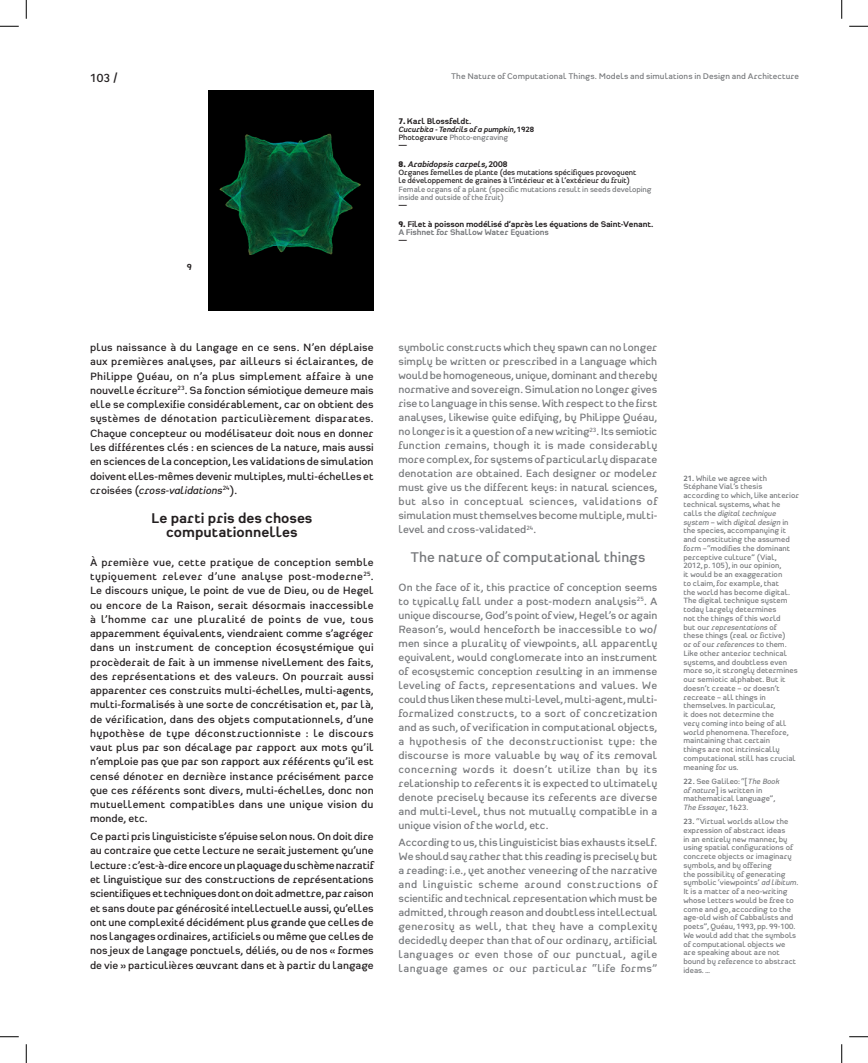
<style>
.page{position:relative;width:868px;height:1063px;background:#fff}
.page>*{position:absolute;margin:0;border:0;box-sizing:border-box;transform-origin:0 0}
.Sous-titre_essais{font:700 15px/14.2px "Heimat Sans";color:#231f20;text-align:center}
.Sous-titre_essais_UK{font:600 15px "Heimat Sans";color:#76787b}
.t1{font:600 12.5px "Heimat Sans";color:#231f20}
.t2{font:600 11.25px/14.2px "Heimat Sans";color:#231f20;text-align:justify}
.t3{font:600 11.25px/14px "Heimat Sans";letter-spacing:.005em;color:#76787b;text-align:justify}
.N__Images{font:700 9.38px "Heimat Sans";color:#231f20}
.Titre_Légendes{font:700 8.75px/8.1px "Heimat Sans";letter-spacing:-.01em;color:#231f20}
.Texte_essai_FR{font:600 8.75px "Heimat Sans";letter-spacing:.01em;color:#76787b}
.Titre_Légendes-2{font:italic 700 8.75px "Heimat Sans";color:#231f20}
.Notes_FR{font:600 8.12px/8.8px "Heimat Sans";color:#76787b}
.Titre_Légendes-3{font:600 8.12px/8.1px "Heimat Sans";letter-spacing:-.01em;color:#231f20}
.Titre_Légendes-4{font:italic 700 8.12px/8.1px "Heimat Sans";letter-spacing:-.01em;color:#231f20}
.s1{font-weight:800}
.s2{font-style:normal}
.s3{font-weight:600;font-style:normal}
.s4{font-weight:600;font-style:normal;color:#76787b}
.s5{font-weight:800;font-style:normal}
.s6{color:#76787b}
.s7{font-style:italic}
.s8{font-weight:700}
</style>
<div class="page">
<img style="left:208px;top:90px;width:165px;height:221px">
<svg style="left:0;top:25px;width:19px;height:2px"></svg>
<svg style="left:849px;top:25px;width:18px;height:2px"></svg>
<svg style="left:0;top:1036px;width:19px;height:1px"></svg>
<svg style="left:849px;top:1036px;width:18px;height:1px"></svg>
<svg style="left:25px;top:0;width:2px;height:19px"></svg>
<svg style="left:25px;top:1044px;width:2px;height:18px"></svg>
<svg style="left:841px;top:0;width:1px;height:19px"></svg>
<svg style="left:841px;top:1044px;width:1px;height:18px"></svg>
<p class="t1" style="left:90px;top:70px;width:29px">103 /</p>
<p class="N__Images" style="left:187px;top:261px;width:7px">9</p>
<p class="Texte_essai_FR" style="left:451px;top:71px;width:349px">The Nature of Computational Things. Models and simulations in Design and Architecture</p>
<p class="Titre_Légendes" style="left:398px;top:117px;width:74px"><span class="s1">7.</span> Karl Blossfeldt.</p>
<p class="Titre_Légendes-4" style="left:398px;top:125px;width:137px">Cucurbita - Tendrils of a pumpkin, <span class="s2">1928<br></span><span class="s3">Photogravure</span> <span class="s4">Photo-engraving</span></p>
<p class="Titre_Légendes" style="left:398px;top:141px;width:10px">—</p>
<p class="Titre_Légendes-2" style="left:398px;top:159px;width:110px"><span class="s5">8.</span> Arabidopsis carpels, <span class="s2">2008</span></p>
<p class="Titre_Légendes-3" style="left:398px;top:168px;width:254px">Organes femelles de plante (des mutations spécifiques provoquent<br>le développement de graines à l’intérieur et à l’extérieur du fruit)<br><span class="s6">Female organs of a plant (specific mutations result in seeds developing inside and outside of the fruit)</span></p>
<p class="Titre_Légendes" style="left:398px;top:201px;width:10px">—</p>
<p class="Titre_Légendes" style="left:398px;top:219px;width:256px"><span class="s1">9.</span> Filet à poisson modélisé d’après les équations de Saint-Venant.<br><span class="s6">A Fishnet for Shallow Water Equations<br></span>—</p>
<p class="t2" style="left:90px;top:340px;width:285px">plus naissance à du langage en ce sens. N’en déplaise aux premières analyses, par ailleurs si éclairantes, de Philippe Quéau, on n’a plus simplement affaire à une nouvelle écriture<sup>23</sup>. Sa fonction sémiotique demeure mais elle se complexifie considérablement, car on obtient des systèmes de dénotation particulièrement disparates.<br>Chaque concepteur ou modélisateur doit nous en donner les différentes clés : en sciences de la nature, mais aussi en sciences de la conception, les validations de simulation doivent elles-mêmes devenir multiples, multi-échelles et croisées (<span class="s7">cross-validations</span><sup>24</sup>).</p>
<p class="Sous-titre_essais" style="left:151px;top:510px;width:163px">Le parti pris des choses computationnelles</p>
<p class="t2" style="left:90px;top:554px;width:285px">À première vue, cette pratique de conception semble typiquement relever d’une analyse post-moderne<sup>25</sup>.<br>Le discours unique, le point de vue de Dieu, ou de Hegel ou encore de la Raison, serait désormais inaccessible à l’homme car une pluralité de points de vue, tous apparemment équivalents, viendraient comme s’agréger dans un instrument de conception écosystémique qui procèderait de fait à un immense nivellement des faits, des représentations et des valeurs. On pourrait aussi apparenter ces construits multi-échelles, multi-agents, multi-formalisés à une sorte de concrétisation et, par là, de vérification, dans des objets computationnels, d’une hypothèse de type déconstructionniste : le discours vaut plus par son décalage par rapport aux mots qu’il n’emploie pas que par son rapport aux référents qu’il est censé dénoter en dernière instance précisément parce que ces référents sont divers, multi-échelles, donc non mutuellement compatibles dans une unique vision du monde, etc.</p>
<p class="t2" style="left:90px;top:829px;width:285px">Ce parti pris linguisticiste s’épuise selon nous. On doit dire au contraire que cette lecture ne serait justement qu’une lecture: c’est-à-dire encore un plaquage du schème narratif et linguistique sur des constructions de représentations scientifiques et techniques dont on doit admettre, par raison et sans doute par générosité intellectuelle aussi, qu’elles ont une complexité décidément plus grande que celles de nos langages ordinaires, artificiels ou même que celles de nos jeux de langage ponctuels, déliés, ou de nos « formes de vie » particulières œuvrant dans et à partir du langage</p>
<p class="t3" style="left:398px;top:340px;width:260px">symbolic constructs which they spawn can no longer simply be written or prescribed in a language which would be homogeneous, unique, dominant and thereby normative and sovereign. Simulation no longer gives rise to language in this sense. With respect to the first analyses, likewise quite edifying, by Philippe Quéau, no longer is it a question of a new writing<sup>23</sup>. Its semiotic function remains, though it is made considerably more complex, for systems of particularly disparate denotation are obtained. Each designer or modeler must give us the different keys: in natural sciences, but also in conceptual sciences, validations of simulation must themselves become multiple, multi&shy;level and cross-validated<sup>24</sup>.</p>
<p class="Sous-titre_essais_UK" style="left:410px;top:547px;width:236px">The nature of computational things</p>
<p class="t3" style="left:398px;top:579px;width:260px">On the face of it, this practice of conception seems to typically fall under a post-modern analysis<sup>25</sup>. A unique discourse, God’s point of view, Hegel’s or again Reason’s, would henceforth be inaccessible to wo/ men since a plurality of viewpoints, all apparently equivalent, would conglomerate into an instrument of ecosystemic conception resulting in an immense leveling of facts, representations and values. We could thus liken these multi-level, multi-agent, multi&shy;formalized constructs, to a sort of concretization and as such, of verification in computational objects, a hypothesis of the deconstructionist type: the discourse is more valuable by way of its removal concerning words it doesn’t utilize than by its relationship to referents it is expected to ultimately denote precisely because its referents are diverse and multi-level, thus not mutually compatible in a unique vision of the world, etc.</p>
<p class="t3" style="left:398px;top:835px;width:260px">According to us, this linguisticist bias exhausts itself.<br>We should say rather that this reading is precisely but a reading: i.e., yet another veneering of the narrative and linguistic scheme around constructions of scientific and technical representation which must be admitted, through reason and doubtless intellectual generosity as well, that they have a complexity decidedly deeper than that of our ordinary, artificial languages or even those of our punctual, agile language games or our particular “life forms”</p>
<p class="Notes_FR" style="left:683px;top:473px;width:117px"><span class="s8">21.</span> While we agree with<br>Stéphane Vial’s thesis according to which, like anterior technical systems, what he calls the <span class="s7">digital technique system</span> – with <span class="s7">digital design</span> in the species, accompanying it and constituting the assumed form –“modifies the dominant perceptive culture” (Vial,<br>2012, p. 105), in our opinion,<br>it would be an exaggeration<br>to claim, for example, that<br>the world has become digital.<br>The digital technique system today largely determines<br>not the things of this world<br>but our <span class="s7">representations</span> of<br>these things (real or fictive)<br>or of our <span class="s7">references</span> to them.<br>Like other anterior technical systems, and doubtless even more so, it strongly determines our semiotic alphabet. But it doesn’t create – or doesn’t recreate – all things in themselves. In particular,<br>it does not determine the<br>very coming into being of all world phenomena. Therefore, maintaining that certain<br>things are not intrinsically computational still has crucial meaning for us.</p>
<p class="Notes_FR" style="left:683px;top:776px;width:98px"><span class="s8">22.</span> See Galileo: “[<span class="s7">The Book of nature</span>] is written in mathematical language”,<br><span class="s7">The Essayer</span>, 1623.</p>
<p class="Notes_FR" style="left:683px;top:816px;width:117px"><span class="s8">23.</span> “Virtual worlds allow the expression of abstract ideas<br>in an entirely new manner, by using spatial configurations of concrete objects or imaginary symbols, and by offering<br>the possibility of generating symbolic ‘viewpoints’ <span class="s7">ad libitum</span>.<br>It is a matter of a neo-writing whose letters would be free to come and go, according to the age-old wish of Cabbalists and poets”, Quéau, 1993, pp. 99-100.<br>We would add that the symbols of computational objects we are speaking about are not bound by reference to abstract ideas. …</p>
</div>
